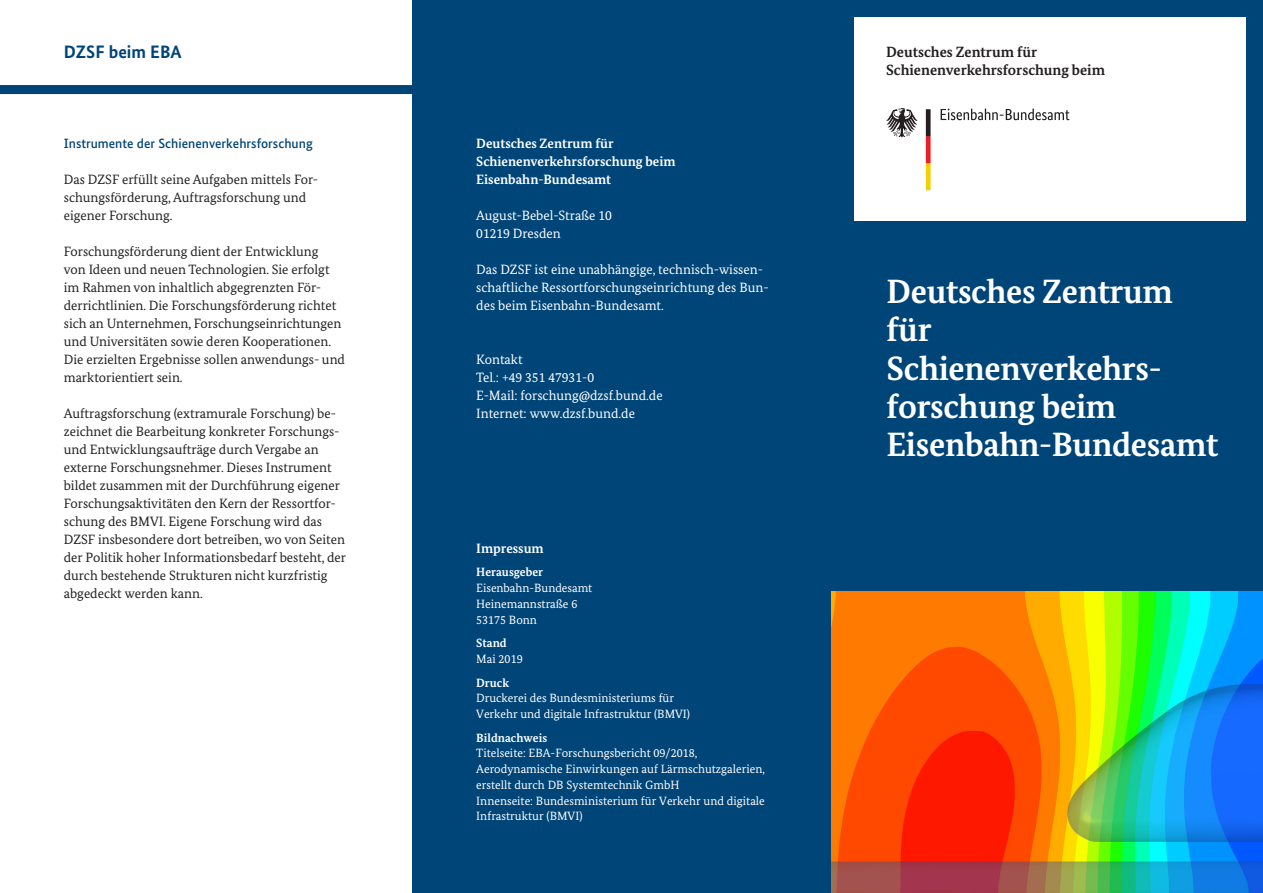
<style>
.page{position:relative;width:1263px;height:893px;background:#fff}
.page>*{position:absolute;margin:0;border:0;box-sizing:border-box;transform-origin:0 0}
.t1{font:700 33.75px/38.2px "Bundes Serif";letter-spacing:-.01em;color:#fff}
.t2{font:700 18px "Bundes Sans";color:#004578}
.t3{font:700 14.85px/17.9px "Bundes Serif";color:#231f20}
.t4{font:13.5px/18px "Bundes Serif";color:#231f20}
.t5{font:13.5px/18px "Bundes Serif";color:#fff}
.t6{font:700 13.5px/18px "Bundes Serif";color:#fff}
.t7{font:500 13.5px "Bundes Sans";color:#004578}
.t8{font:12px/15.8px "Bundes Serif";color:#fff}
.t9{font:700 12px "Bundes Serif";color:#fff}
</style>
<div class="page">
<div style="left:412px;top:0;width:426px;height:893px;background:#004578"></div>
<div style="left:838px;top:0;width:425px;height:893px;background:#004578"></div>
<div style="left:855px;top:17px;width:391px;height:203px;background:#fff"></div>
<div style="left:854px;top:17px;width:251px;height:61px;background:#fff"></div>
<svg style="left:941px;top:109px;width:128px;height:11px"></svg>
<svg style="left:886px;top:108px;width:32px;height:29px"></svg>
<svg style="left:926px;top:109px;width:4px;height:81px"></svg>
<div style="left:0;top:85px;width:412px;height:9px;background:#004578"></div>
<img style="left:832px;top:592px;width:431px;height:301px">
<h2 class="t2" style="left:64px;top:41px;width:119px">DZSF beim EBA</h2>
<p class="t7" style="left:64px;top:135px;width:250px">Instrumente der Schienenverkehrsforschung</p>
<p class="t4" style="left:64px;top:171px;width:256px">Das DZSF erfüllt seine Aufgaben mittels For&shy;schungsförderung, Auftragsforschung und eigener Forschung.</p>
<p class="t4" style="left:64px;top:243px;width:283px">Forschungsförderung dient der Entwicklung<br>von Ideen und neuen Technologien. Sie erfolgt im Rahmen von inhaltlich abgegrenzten För&shy;derrichtlinien. Die Forschungsförderung richtet sich an Unternehmen, Forschungseinrichtungen und Universitäten sowie deren Kooperationen.<br>Die erzielten Ergebnisse sollen anwendungs- und marktorientiert sein.</p>
<p class="t4" style="left:64px;top:405px;width:284px">Auftragsforschung (extramurale Forschung) be&shy;zeichnet die Bearbeitung konkreter Forschungs&shy;und Entwicklungsaufträge durch Vergabe an externe Forschungsnehmer. Dieses Instrument bildet zusammen mit der Durchführung eigener Forschungsaktivitäten den Kern der Ressortfor&shy;schung des BMVI. Eigene Forschung wird das DZSF insbesondere dort betreiben, wo von Seiten der Politik hoher Informationsbedarf besteht, der durch bestehende Strukturen nicht kurzfristig abgedeckt werden kann.</p>
<p class="t6" style="left:476px;top:135px;width:201px">Deutsches Zentrum für<br>Schienenverkehrsforschung beim<br>Eisenbahn-Bundesamt</p>
<p class="t5" style="left:476px;top:207px;width:137px">August-Bebel-Straße 10<br>01219 Dresden</p>
<p class="t5" style="left:476px;top:261px;width:294px">Das DZSF ist eine unabhängige, technisch-wissen&shy;schaftliche Ressortforschungseinrichtung des Bun&shy;des beim Eisenbahn-Bundesamt.</p>
<p class="t5" style="left:476px;top:351px;width:188px">Kontakt<br>Tel.: +49 351 47931-0<br>E-Mail: forschung@dzsf.bund.de<br>Internet: www.dzsf.bund.de</p>
<p class="t6" style="left:476px;top:539px;width:69px">Impressum</p>
<p class="t9" style="left:476px;top:565px;width:68px">Herausgeber</p>
<p class="t8" style="left:476px;top:580px;width:118px">Eisenbahn-Bundesamt<br>Heinemannstraße 6<br>53175 Bonn</p>
<p class="t9" style="left:476px;top:636px;width:32px">Stand</p>
<p class="t8" style="left:476px;top:651px;width:48px">Mai 2019</p>
<p class="t9" style="left:476px;top:675px;width:34px">Druck</p>
<p class="t8" style="left:476px;top:690px;width:215px">Druckerei des Bundesministeriums für<br>Verkehr und digitale Infrastruktur (BMVI)</p>
<p class="t9" style="left:476px;top:730px;width:72px">Bildnachweis</p>
<p class="t8" style="left:476px;top:745px;width:290px">Titelseite: EBA-Forschungsbericht 09/2018, Aerodynamische Einwirkungen auf Lärmschutzgalerien, erstellt durch DB Systemtechnik GmbH<br>Innenseite: Bundesministerium für Verkehr und digitale Infrastruktur (BMVI)</p>
<p class="t3" style="left:886px;top:43px;width:220px">Deutsches Zentrum für<br>Schienenverkehrsforschung beim</p>
<h1 class="t1" style="left:887px;top:272px;width:333px">Deutsches Zentrum für<br>Schienenverkehrs&shy;forschung beim<br>Eisenbahn-Bundesamt</h1>
</div>
